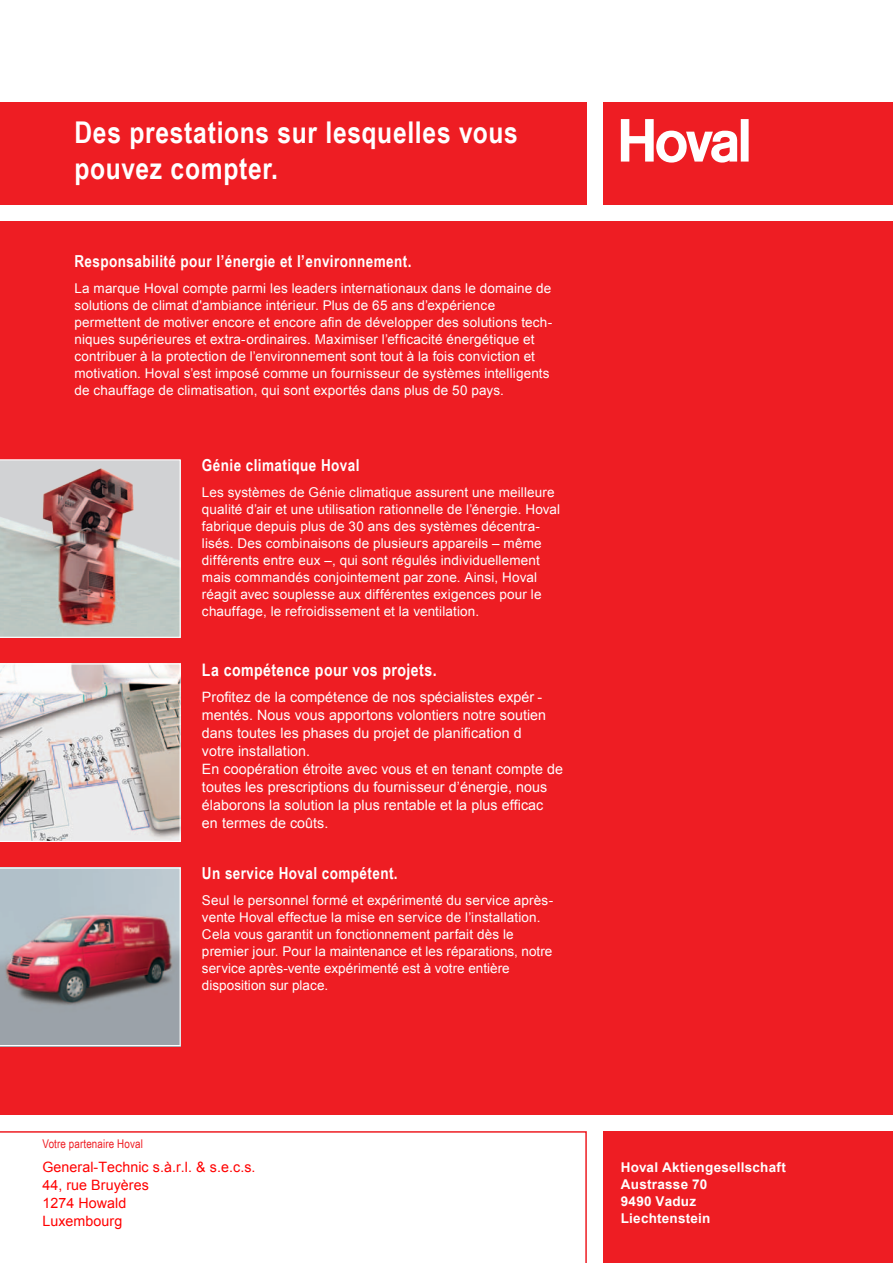
<style>
.page{position:relative;width:893px;height:1263px;background:#fff}
.page>*{position:absolute;margin:0;border:0;box-sizing:border-box;transform-origin:0 0}
.t1{font:700 30px/36px "Arial Narrow";letter-spacing:.025em;color:#fff}
.t2{font:700 17.25px "Arial Narrow";letter-spacing:.025em;color:#fff}
.t3{font:700 16.5px "Arial Narrow";letter-spacing:.025em;color:#fff}
.t4{font:14.25px/18px "Arial";letter-spacing:.005em;color:#fff}
.t5{font:14.25px/18px "Arial";letter-spacing:.005em;color:#f00}
.t6{font:13.5px/17px "Arial";letter-spacing:.01em;color:#fff}
.t7{font:700 13.5px/17px "Arial";letter-spacing:.02em;color:#fff}
.t8{font:12px "Arial Narrow";letter-spacing:.01em;color:#ee1d23}
.s1{font-style:inherit}
</style>
<div class="page">
<div style="left:0;top:221px;width:893px;height:893px;background:#ee1d23"></div>
<div style="left:604px;top:102px;width:289px;height:102px;background:#ee1d23"></div>
<svg style="left:621px;top:119px;width:128px;height:44px"></svg>
<div style="left:0;top:102px;width:587px;height:102px;background:#ee1d23"></div>
<img style="left:0;top:867px;width:181px;height:179px">
<img style="left:0;top:459px;width:181px;height:179px">
<div style="left:604px;top:1131px;width:289px;height:132px;background:#ee1d23"></div>
<svg style="left:0;top:1131px;width:587px;height:132px"></svg>
<svg style="left:0;top:663px;width:181px;height:179px;background:#d0ccca"></svg>
<h1 class="t1" style="left:74px;top:113px;width:445px">Des prestations sur lesquelles vous pouvez compter.</h1>
<p class="t3" style="left:74px;top:249px;width:339px">Responsabilité pour l’énergie et l’environnement.</p>
<p class="t6" style="left:74px;top:280px;width:479px">La marque Hoval compte parmi les leaders internationaux dans le domaine de solutions de climat d'ambiance intérieur. Plus de 65 ans d’expérience permettent de motiver encore et encore a<span class="s1">fi</span>n de développer des solutions tech&shy;niques supérieures et extra-ordinaires. Maximiser l’ef<span class="s1">fi</span>cacité énergétique et contribuer à la protection de l’environnement sont tout à la fois conviction et motivation. Hoval s’est imposé comme un fournisseur de systèmes intelligents de chauffage de climatisation, qui sont exportés dans plus de 50 pays.</p>
<p class="t3" style="left:202px;top:453px;width:159px">Génie climatique Hoval</p>
<p class="t6" style="left:202px;top:484px;width:360px">Les systèmes de Génie climatique assurent une meilleure qualité d’air et une utilisation rationnelle de l’énergie. Hoval fabrique depuis plus de 30 ans des systèmes décentra&shy;lisés. Des combinaisons de plusieurs appareils – même différents entre eux –, qui sont régulés individuellement mais commandés conjointement par zone. Ainsi, Hoval réagit avec souplesse aux différentes exigences pour le chauffage, le refroidissement et la ventilation.</p>
<p class="t2" style="left:202px;top:657px;width:236px">La compétence pour vos projets.</p>
<p class="t4" style="left:202px;top:688px;width:363px">Profitez de la compétence de nos spécialistes expér - mentés. Nous vous apportons volontiers notre soutien dans toutes les phases du projet de planification d<br>votre installation.<br>En coopération étroite avec vous et en tenant compte de toutes les prescriptions du fournisseur d’énergie, nous élaborons la solution la plus rentable et la plus efficac<br>en termes de coûts.</p>
<p class="t3" style="left:202px;top:861px;width:197px">Un service Hoval compétent.</p>
<p class="t6" style="left:202px;top:892px;width:353px">Seul le personnel formé et expérimenté du service après&shy;vente Hoval effectue la mise en service de l’installation.<br>Cela vous garantit un fonctionnement parfait dès le premier jour. Pour la maintenance et les réparations, notre service après-vente expérimenté est à votre entière disposition sur place.</p>
<p class="t8" style="left:43px;top:1135px;width:102px">Votre partenaire Hoval</p>
<p class="t5" style="left:42px;top:1158px;width:215px">General-Technic s.à.r.l. &amp; s.e.c.s.<br>44, rue Bruyères<br>1274 Howald<br>Luxembourg</p>
<p class="t7" style="left:621px;top:1159px;width:167px">Hoval Aktiengesellschaft<br>Austrasse 70<br>9490 Vaduz<br>Liechtenstein</p>
</div>
